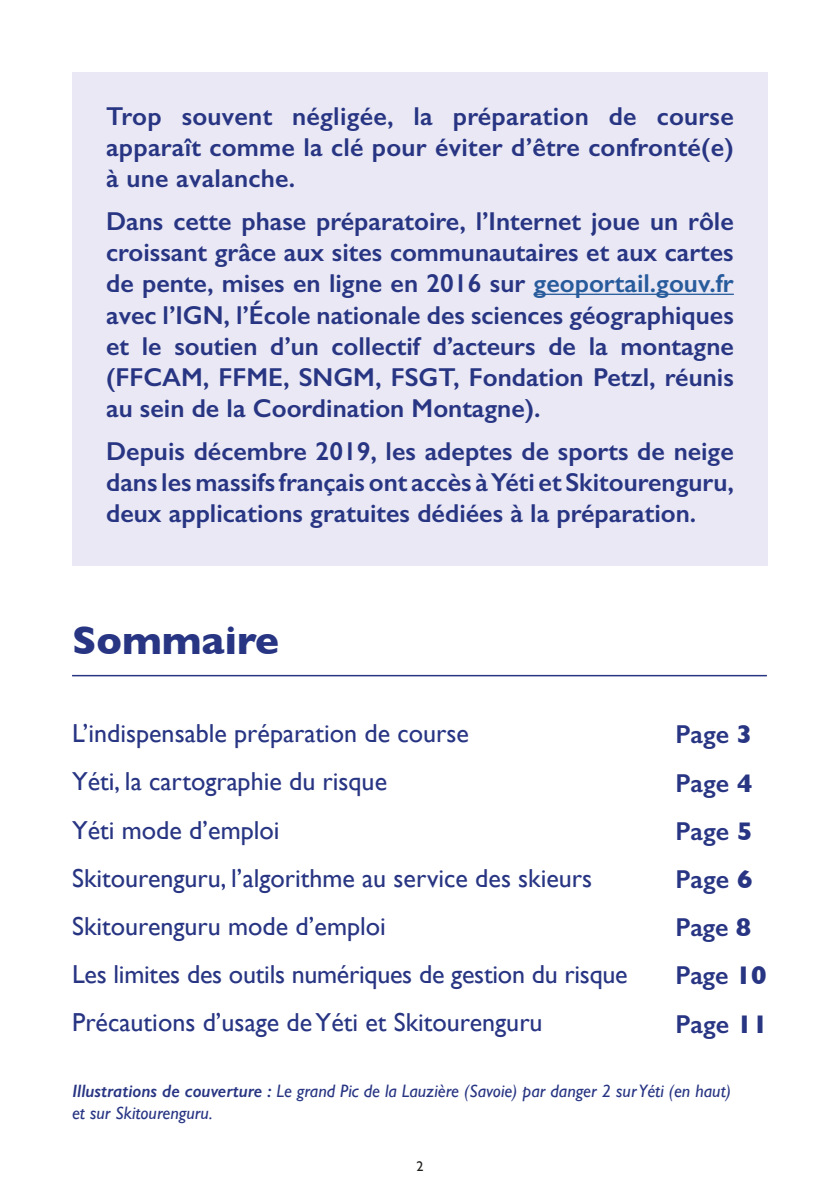
<style>
.page{position:relative;width:840px;height:1191px;background:#fff}
.page>*{position:absolute;margin:0;border:0;box-sizing:border-box;transform-origin:0 0}
.t1{font:700 40px "Gill Sans";color:#283583}
.t2{font:600 26px/31.2px "Gill Sans";color:#283583;text-align:justify}
.t3{font:26px/48.2px "Gill Sans";color:#283583}
.t4{font:italic 18px/21.6px "Gill Sans";color:#283583}
.t5{font:14px "Gill Sans";color:#1d1d1b}
.s1{color:#275b9c}
.s2{font-weight:700}
.s3{font-weight:600}
</style>
<div class="page">
<div style="left:72px;top:72px;width:695px;height:493px;background:#e9e8f4"></div>
<hr style="left:533px;top:294px;width:200px;height:1px;background:#275b9c">
<hr style="left:72px;top:675px;width:694px;height:1px;background:#283583">
<p class="t2" style="left:106px;top:100px;width:629px">Trop souvent négligée, la préparation de course apparaît comme la clé pour éviter d’être confronté(e) à une avalanche.</p>
<p class="t2" style="left:106px;top:205px;width:629px">Dans cette phase préparatoire, l’Internet joue un rôle croissant grâce aux sites communautaires et aux cartes de pente, mises en ligne en 2016 sur <span class="s1">geoportail.gouv.fr </span>avec l’IGN, l’École nationale des sciences géographiques et le soutien d’un collectif d’acteurs de la montagne (FFCAM, FFME, SNGM, FSGT, Fondation Petzl, réunis au sein de la Coordination Montagne).</p>
<p class="t2" style="left:106px;top:435px;width:629px">Depuis décembre 2019, les adeptes de sports de neige dans les massifs français ont accès à Yéti et Skitourenguru, deux applications gratuites dédiées à la préparation.</p>
<h1 class="t1" style="left:72px;top:609px;width:208px">Sommaire</h1>
<p class="t3" style="left:72px;top:709px;width:557px">L’indispensable préparation de course<br>Yéti, la cartographie du risque<br>Yéti mode d’emploi<br>Skitourenguru, l’algorithme au service des skieurs Skitourenguru mode d’emploi<br>Les limites des outils numériques de gestion du risque Précautions d’usage de Yéti et Skitourenguru</p>
<p class="t2" style="left:675px;top:710px;width:94px;line-height:48.2px;text-align:left">Page <span class="s2">3<br></span>Page <span class="s2">4<br></span>Page <span class="s2">5<br></span>Page <span class="s2">6<br></span>Page <span class="s2">8<br></span>Page <span class="s2">10<br></span>Page <span class="s2">11</span></p>
<p class="t4" style="left:72px;top:1080px;width:660px"><span class="s3">Illustrations de couverture :</span> Le grand Pic de la Lauzière (Savoie) par danger 2 sur Yéti (en haut) et sur Skitourenguru.</p>
<p class="t5" style="left:416px;top:1158px;width:8px">2</p>
</div>
